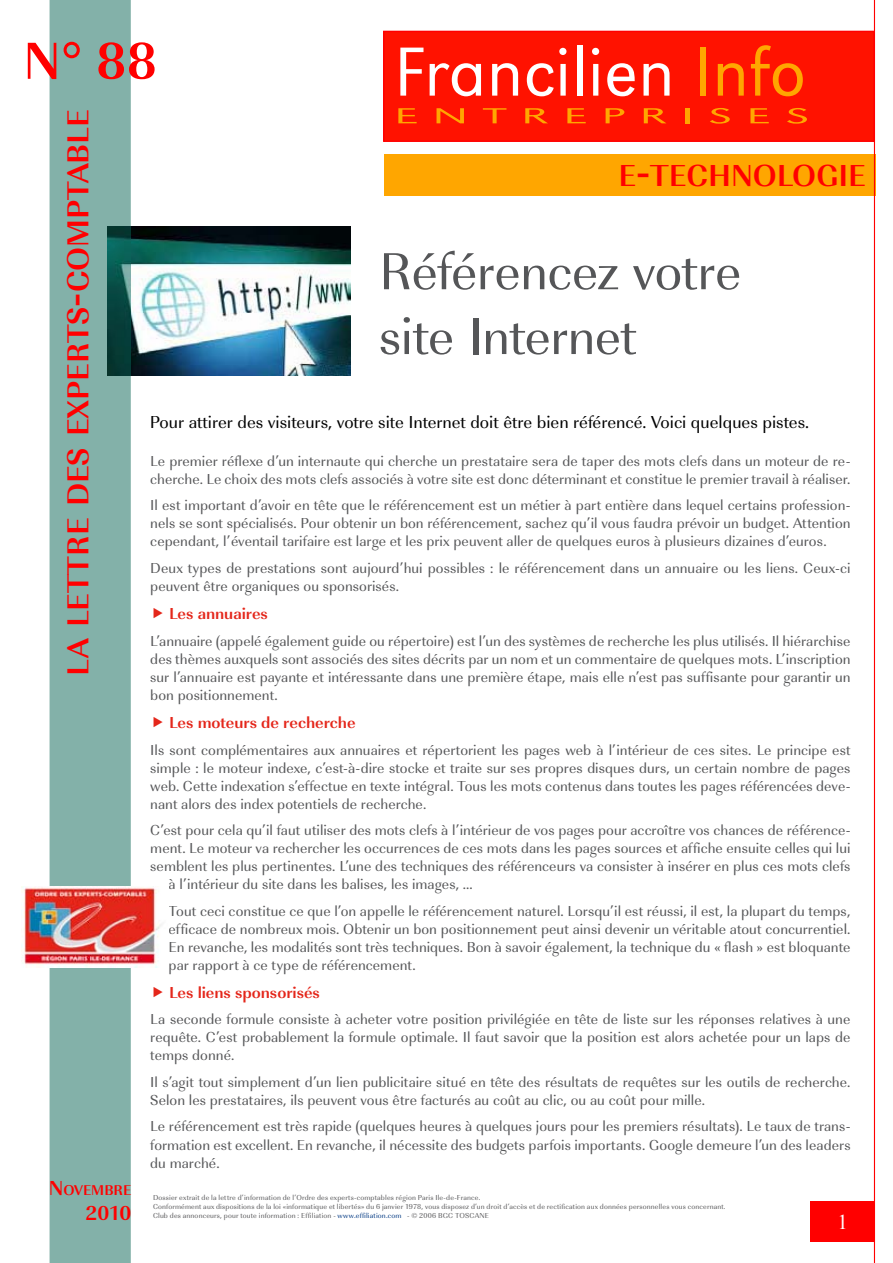
<style>
.page{position:relative;width:893px;height:1263px;background:#fff}
.page>*{position:absolute;margin:0;border:0;box-sizing:border-box;transform-origin:0 0}
.t1{font:72px "URW Grotesk T Ligh";color:#fff}
.t2{font:54px/64.8px "URW Imperial T";letter-spacing:-.015em;color:#555658}
.t3{font:700 54px "URW Imperial T";color:#f00}
.t4{font:700 31.5px "URW Imperial T";color:#f00}
.t5{font:22.65px "URW Grotesk T Ligh";letter-spacing:.275em;color:#ffa600;scale:2.22 1}
.t6{font:700 21px "URW Imperial T";color:#f00}
.t7{font:21px "Times New Roman";color:#fff}
.t8{font:18px "URW Imperial T";color:#000}
.t9{font:700 16.5px "URW Imperial T";color:#e4261a}
.t10{font:15px/18px "URW Imperial T";letter-spacing:.005em;color:#555658;text-align:justify}
.t11{font:700 14.7px "URW Imperial T";color:#f00}
.t12{font:7.5px/9px "URW Imperial T";letter-spacing:.02em;color:#58585a}
.s1{color:#ffa600}
.s2{font-size:45px}
.s3{color:#003882}
.s4{font-size:21px}
</style>
<div class="page">
<div style="left:384px;top:154px;width:491px;height:42px;background:#ffa600"></div>
<img style="left:131px;top:226px;width:220px;height:150px">
<div style="left:50px;top:0;width:81px;height:1263px;background:#83b1a9"></div>
<hr style="left:874px;top:0;width:1px;height:1263px;background:#f00">
<div style="left:810px;top:1201px;width:65px;height:41px;background:#f00"></div>
<div style="left:384px;top:31px;width:490px;height:110px;background:#ff1200"></div>
<div style="left:383px;top:31px;width:492px;height:111px;border:2px solid #f00"></div>
<img style="left:21px;top:886px;width:141px;height:81px">
<h2 class="t3" style="left:23px;top:29px;width:135px">N° 88</h2>
<h1 class="t1" style="left:394px;top:31px;width:414px">Francilien <span class="s1">Info</span></h1>
<h3 class="t5" style="left:394px;top:103px;width:189px">ENTREPRISES</h3>
<h3 class="t4" style="left:59px;top:676px;width:567px;rotate:-90deg">LA LETTRE DES EXPERTS<span class="s2">-</span>COMPTABLE</h3>
<h3 class="t4" style="left:618px;top:157px;width:249px">E<span class="s2">-</span>TECHNOLOGIE</h3>
<h2 class="t2" style="left:379px;top:240px;width:364px">Référencez votre site Internet</h2>
<p class="t8" style="left:150px;top:412px;width:661px">Pour attirer des visiteurs, votre site Internet doit être bien référencé. Voici quelques pistes.</p>
<p class="t10" style="left:150px;top:452px;width:702px">Le premier réflexe d’un internaute qui cherche un prestataire sera de taper des mots clefs dans un moteur de re&shy;cherche. Le choix des mots clefs associés à votre site est donc déterminant et constitue le premier travail à réaliser.</p>
<p class="t10" style="left:150px;top:497px;width:702px">Il est important d’avoir en tête que le référencement est un métier à part entière dans lequel certains profession&shy;nels se sont spécialisés. Pour obtenir un bon référencement, sachez qu’il vous faudra prévoir un budget. Attention cependant, l’éventail tarifaire est large et les prix peuvent aller de quelques euros à plusieurs dizaines d’euros.</p>
<p class="t10" style="left:150px;top:559px;width:702px">Deux types de prestations sont aujourd’hui possibles : le référencement dans un annuaire ou les liens. Ceux-ci peuvent être organiques ou sponsorisés.</p>
<p class="t9" style="left:169px;top:604px;width:100px">Les annuaires</p>
<p class="t10" style="left:150px;top:632px;width:702px">L’annuaire (appelé également guide ou répertoire) est l’un des systèmes de recherche les plus utilisés. Il hiérarchise des thèmes auxquels sont associés des sites décrits par un nom et un commentaire de quelques mots. L’inscription sur l’annuaire est payante et intéressante dans une première étape, mais elle n’est pas suffisante pour garantir un bon positionnement.</p>
<p class="t9" style="left:169px;top:713px;width:188px">Les moteurs de recherche</p>
<p class="t10" style="left:150px;top:741px;width:702px">Ils sont complémentaires aux annuaires et répertorient les pages web à l’intérieur de ces sites. Le principe est simple : le moteur indexe, c’est-à-dire stocke et traite sur ses propres disques durs, un certain nombre de pages web. Cette indexation s’effectue en texte intégral. Tous les mots contenus dans toutes les pages référencées deve&shy;nant alors des index potentiels de recherche.</p>
<p class="t10" style="left:150px;top:821px;width:702px">C’est pour cela qu’il faut utiliser des mots clefs à l’intérieur de vos pages pour accroître vos chances de référence-</p>
<p class="t10" style="left:150px;top:839px;width:702px">ment. Le moteur va rechercher les occurrences de ces mots dans les pages sources et affiche ensuite celles qui lui</p>
<p class="t10" style="left:150px;top:857px;width:702px">semblent les plus pertinentes. L’une des techniques des référenceurs va consister à insérer en plus ces mots clefs</p>
<p class="t10" style="left:169px;top:875px;width:306px">à l’intérieur du site dans les balises, les images, …</p>
<p class="t10" style="left:169px;top:902px;width:683px">Tout ceci constitue ce que l’on appelle le référencement naturel. Lorsqu’il est réussi, il est, la plupart du temps, efficace de nombreux mois. Obtenir un bon positionnement peut ainsi devenir un véritable atout concurrentiel.<br>En revanche, les modalités sont très techniques. Bon à savoir également, la technique du « flash » est bloquante par rapport à ce type de référencement.</p>
<p class="t9" style="left:169px;top:983px;width:152px">Les liens sponsorisés</p>
<p class="t10" style="left:150px;top:1011px;width:702px">La seconde formule consiste à acheter votre position privilégiée en tête de liste sur les réponses relatives à une requête. C’est probablement la formule optimale. Il faut savoir que la position est alors achetée pour un laps de temps donné.</p>
<p class="t10" style="left:150px;top:1073px;width:702px">Il s’agit tout simplement d’un lien publicitaire situé en tête des résultats de requêtes sur les outils de recherche.<br>Selon les prestataires, ils peuvent vous être facturés au coût au clic, ou au coût pour mille.</p>
<p class="t10" style="left:150px;top:1118px;width:702px">Le référencement est très rapide (quelques heures à quelques jours pour les premiers résultats). Le taux de trans&shy;formation est excellent. En revanche, il nécessite des budgets parfois importants. Google demeure l’un des leaders du marché.</p>
<p class="t12" style="left:153px;top:1193px;width:574px">Dossier extrait de la lettre d’information de l’Ordre des experts-comptables région Paris Ile-de-France.<br>Conformément aux dispositions de la loi «informatique et libertés» du 6 janvier 1978, vous disposez d’un droit d’accès et de rectification aux données personnelles vous concernant.<br>Club des annonceurs, pour toute information : Effiliation - <span class="s3">www.effiliation.com</span> - © 2006 BGC TOSCANE</p>
<p class="t11" style="left:49px;top:1181px;width:84px"><span class="s4">N</span>OVEMBRE</p>
<h3 class="t6" style="left:85px;top:1201px;width:47px">2010</h3>
<h3 class="t7" style="left:837px;top:1208px;width:12px">1</h3>
</div>
